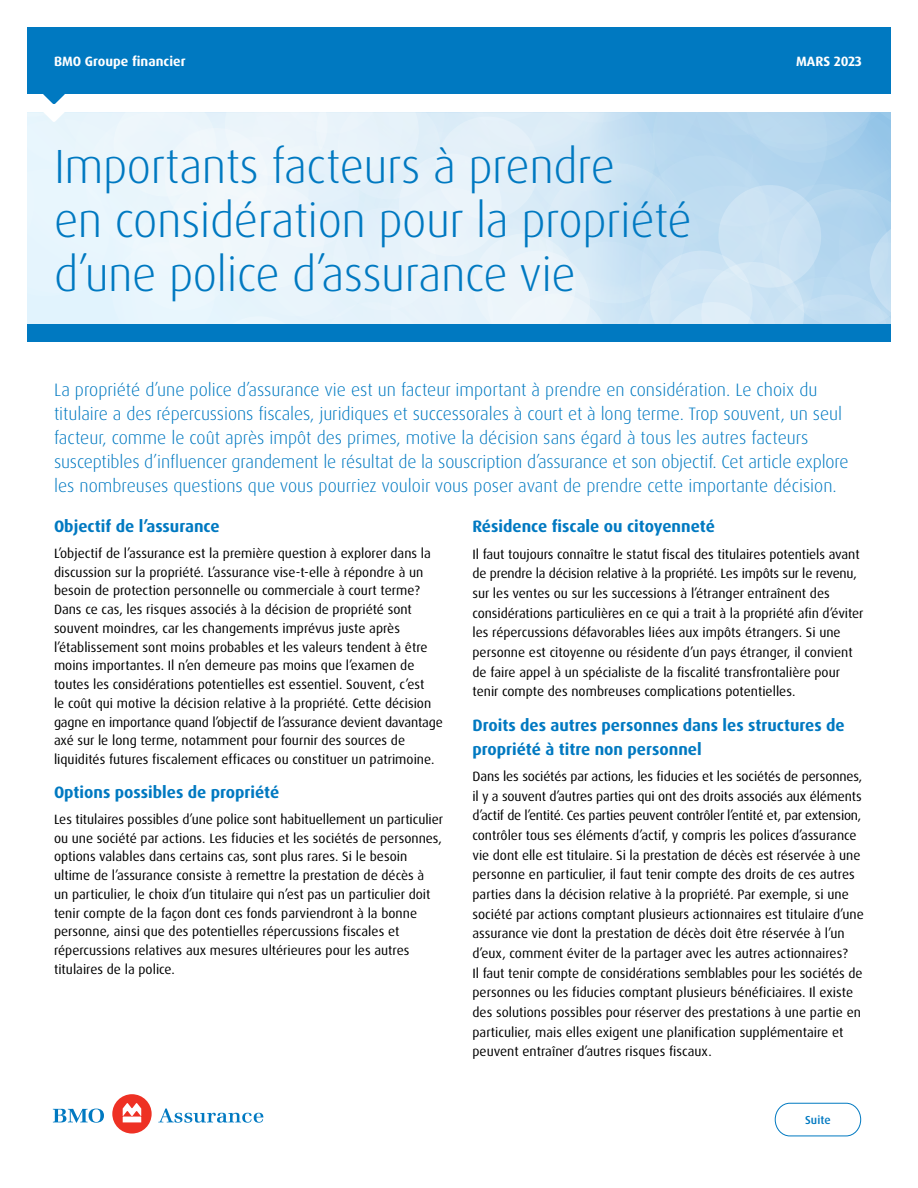
<style>
.page{position:relative;width:918px;height:1188px;background:#fff}
.page>*{position:absolute;margin:0;border:0;box-sizing:border-box;transform-origin:0 0}
.t1{font:300 48px/54px "Dax Pro";letter-spacing:-.01em;color:#0079c1}
.t2{font:300 18px/24px "Dax Pro";letter-spacing:-.005em;color:#0079c1}
.t3{font:700 16.5px/23.4px "Dax Pro";color:#0079c1}
.t4{font:13.5px/19.6px "Dax Pro";color:#000}
.t5{font:700 13.5px "Dax Pro";color:#fff}
.t6{font:500 11.55px "Dax Pro";color:#0079c1}
</style>
<div class="page">
<div style="left:27px;top:324px;width:864px;height:18px;background:#0079c1"></div>
<svg style="left:774px;top:1102px;width:87px;height:35px"></svg>
<svg style="left:53px;top:1109px;width:51px;height:14px"></svg>
<div style="left:112px;top:1094px;width:40px;height:40px;background:#ee3124;border-radius:50%"></div>
<svg style="left:123px;top:1103px;width:18px;height:19px"></svg>
<svg style="left:158px;top:1108px;width:105px;height:15px"></svg>
<div style="left:27px;top:27px;width:864px;height:67px;background:#0079c1"></div>
<svg style="left:27px;top:94px;width:864px;height:230px"></svg>
<p class="t5" style="left:54px;top:53px;width:133px">BMO Groupe financier</p>
<p class="t5" style="left:796px;top:53px;width:67px">MARS 2023</p>
<h1 class="t1" style="left:54px;top:140px;width:639px">Importants facteurs à prendre<br>en considération pour la propriété d’une police d’assurance vie</h1>
<p class="t2" style="left:54px;top:378px;width:796px">La propriété d’une police d’assurance vie est un facteur important à prendre en considération. Le choix du titulaire a des répercussions fiscales, juridiques et successorales à court et à long terme. Trop souvent, un seul facteur, comme le coût après impôt des primes, motive la décision sans égard à tous les autres facteurs susceptibles d’influencer grandement le résultat de la souscription d’assurance et son objectif. Cet article explore les nombreuses questions que vous pourriez vouloir vous poser avant de prendre cette importante décision.</p>
<p class="t3" style="left:472px;top:515px;width:244px">Résidence fiscale ou citoyenneté</p>
<p class="t4" style="left:472px;top:544px;width:393px">Il faut toujours connaître le statut fiscal des titulaires potentiels avant de prendre la décision relative à la propriété. Les impôts sur le revenu, sur les ventes ou sur les successions à l’étranger entraînent des considérations particulières en ce qui a trait à la propriété afin d’éviter les répercussions défavorables liées aux impôts étrangers. Si une personne est citoyenne ou résidente d’un pays étranger, il convient de faire appel à un spécialiste de la fiscalité transfrontalière pour tenir compte des nombreuses complications potentielles.</p>
<p class="t3" style="left:472px;top:714px;width:374px">Droits des autres personnes dans les structures de propriété à titre non personnel</p>
<p class="t4" style="left:472px;top:767px;width:393px">Dans les sociétés par actions, les fiducies et les sociétés de personnes, il y a souvent d’autres parties qui ont des droits associés aux éléments d’actif de l’entité. Ces parties peuvent contrôler l’entité et, par extension, contrôler tous ses éléments d’actif, y compris les polices d’assurance vie dont elle est titulaire. Si la prestation de décès est réservée à une personne en particulier, il faut tenir compte des droits de ces autres parties dans la décision relative à la propriété. Par exemple, si une société par actions comptant plusieurs actionnaires est titulaire d’une assurance vie dont la prestation de décès doit être réservée à l’un d’eux, comment éviter de la partager avec les autres actionnaires?<br>Il faut tenir compte de considérations semblables pour les sociétés de personnes ou les fiducies comptant plusieurs bénéficiaires. Il existe des solutions possibles pour réserver des prestations à une partie en particulier, mais elles exigent une planification supplémentaire et peuvent entraîner d’autres risques fiscaux.</p>
<p class="t3" style="left:54px;top:515px;width:167px">Objectif de l’assurance</p>
<p class="t4" style="left:54px;top:544px;width:390px;line-height:18.8px">L’objectif de l’assurance est la première question à explorer dans la discussion sur la propriété. L’assurance vise-t-elle à répondre à un besoin de protection personnelle ou commerciale à court terme?<br>Dans ce cas, les risques associés à la décision de propriété sont souvent moindres, car les changements imprévus juste après l’établissement sont moins probables et les valeurs tendent à être moins importantes. Il n’en demeure pas moins que l’examen de toutes les considérations potentielles est essentiel. Souvent, c’est<br>le coût qui motive la décision relative à la propriété. Cette décision gagne en importance quand l’objectif de l’assurance devient davantage axé sur le long terme, notamment pour fournir des sources de liquidités futures fiscalement efficaces ou constituer un patrimoine.</p>
<p class="t3" style="left:54px;top:781px;width:227px">Options possibles de propriété</p>
<p class="t4" style="left:54px;top:810px;width:391px;line-height:18.8px">Les titulaires possibles d’une police sont habituellement un particulier ou une société par actions. Les fiducies et les sociétés de personnes, options valables dans certains cas, sont plus rares. Si le besoin ultime de l’assurance consiste à remettre la prestation de décès à<br>un particulier, le choix d’un titulaire qui n’est pas un particulier doit tenir compte de la façon dont ces fonds parviendront à la bonne personne, ainsi que des potentielles répercussions fiscales et répercussions relatives aux mesures ultérieures pour les autres titulaires de la police.</p>
<p class="t6" style="left:805px;top:1113px;width:27px">Suite</p>
</div>
